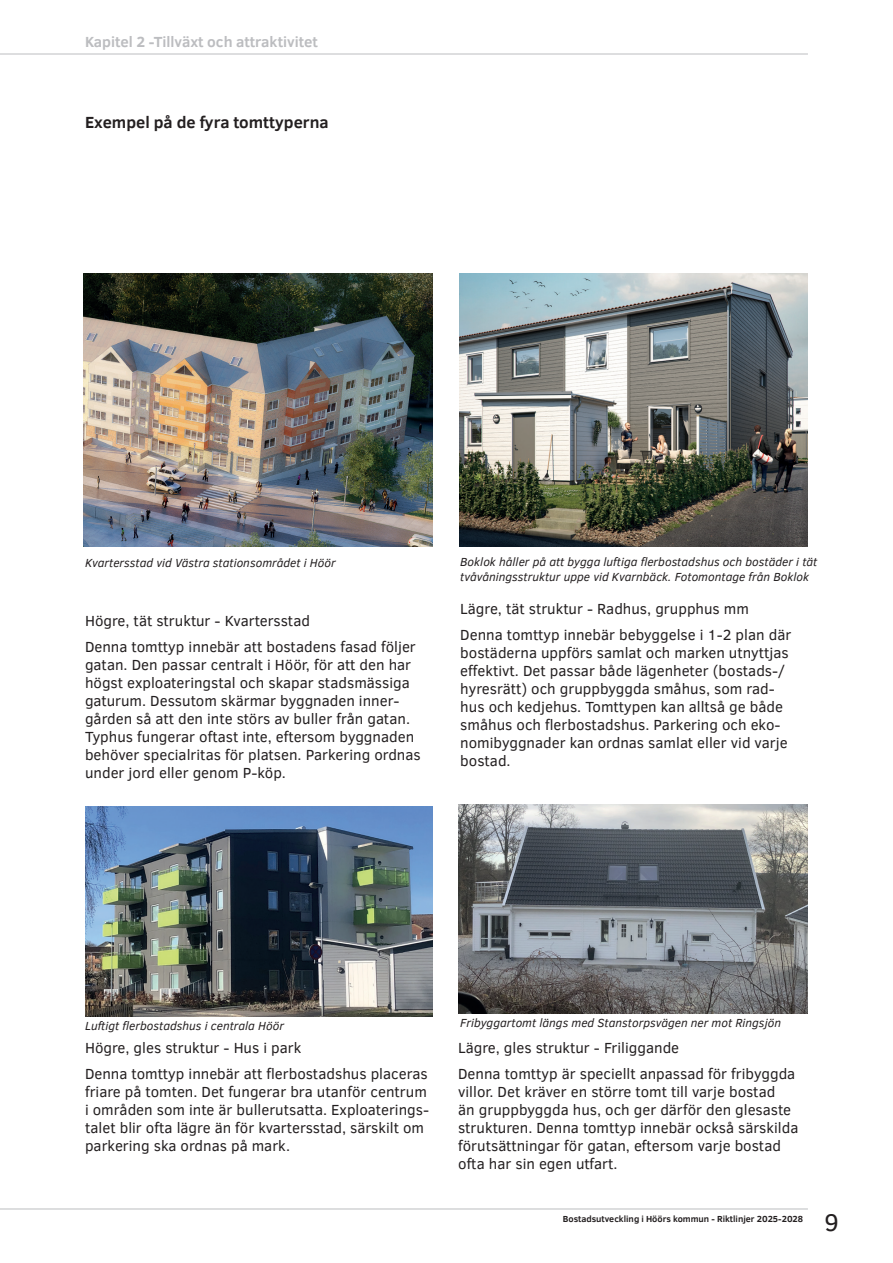
<style>
.page{position:relative;width:893px;height:1263px;background:#fff}
.page>*{position:absolute;margin:0;border:0;box-sizing:border-box;transform-origin:0 0}
.t1{font:24.75px "Clear Sans";color:#231f20}
.t2{font:700 16.5px "Clear Sans";color:#231f20}
.t3{font:15px/18px "Clear Sans";color:#231f20}
.t4{font:700 15px "Clear Sans";color:#bcbdc0}
.t5{font:italic 12px/14.4px "Clear Sans";color:#231f20}
.t6{font:700 9px "Clear Sans";color:#231f20}
</style>
<div class="page">
<hr style="left:0;top:54px;width:808px;height:1px;background:#bcbdc0">
<hr style="left:0;top:1208px;width:808px;height:1px;background:#bcbdc0">
<img style="left:459px;top:273px;width:349px;height:273px">
<img style="left:85px;top:806px;width:348px;height:210px">
<img style="left:458px;top:805px;width:350px;height:208px">
<img style="left:84px;top:273px;width:349px;height:273px">
<p class="t4" style="left:85px;top:31px;width:234px">Kapitel 2 -Tillväxt och attraktivitet</p>
<p class="t2" style="left:85px;top:110px;width:245px">Exempel på de fyra tomttyperna</p>
<p class="t5" style="left:85px;top:555px;width:252px">Kvartersstad vid Västra stationsområdet i Höör</p>
<p class="t3" style="left:85px;top:607px;width:332px;line-height:26.5px">Högre, tät struktur - Kvartersstad<br>Denna tomttyp innebär att bostadens fasad följer</p>
<p class="t3" style="left:85px;top:656px;width:337px">gatan. Den passar centralt i Höör, för att den har högst exploateringstal och skapar stadsmässiga gaturum. Dessutom skärmar byggnaden inner&shy;gården så att den inte störs av buller från gatan.<br>Typhus fungerar oftast inte, eftersom byggnaden behöver specialritas för platsen. Parkering ordnas under jord eller genom P-köp.</p>
<p class="t5" style="left:460px;top:555px;width:359px">Boklok håller på att bygga luftiga flerbostadshus och bostäder i tät tvåvåningsstruktur uppe vid Kvarnbäck. Fotomontage från Boklok</p>
<p class="t3" style="left:460px;top:595px;width:332px;line-height:26.5px">Lägre, tät struktur - Radhus, grupphus mm<br>Denna tomttyp innebär bebyggelse i 1-2 plan där</p>
<p class="t3" style="left:460px;top:644px;width:330px">bostäderna uppförs samlat och marken utnyttjas effektivt. Det passar både lägenheter (bostads-/ hyresrätt) och gruppbyggda småhus, som rad&shy;hus och kedjehus. Tomttypen kan alltså ge både småhus och flerbostadshus. Parkering och eko&shy;nomibyggnader kan ordnas samlat eller vid varje bostad.</p>
<p class="t5" style="left:85px;top:1018px;width:200px">Luftigt flerbostadshus i centrala Höör</p>
<p class="t5" style="left:460px;top:1016px;width:322px">Fribyggartomt längs med Stanstorpsvägen ner mot Ringsjön</p>
<p class="t3" style="left:85px;top:1034px;width:344px;line-height:26.5px">Högre, gles struktur - Hus i park<br>Denna tomttyp innebär att flerbostadshus placeras</p>
<p class="t3" style="left:85px;top:1083px;width:346px">friare på tomten. Det fungerar bra utanför centrum i områden som inte är bullerutsatta. Exploaterings&shy;talet blir ofta lägre än för kvartersstad, särskilt om parkering ska ordnas på mark.</p>
<p class="t3" style="left:458px;top:1034px;width:339px;line-height:26.5px">Lägre, gles struktur - Friliggande<br>Denna tomttyp är speciellt anpassad för fribyggda</p>
<p class="t3" style="left:458px;top:1083px;width:342px">villor. Det kräver en större tomt till varje bostad<br>än gruppbyggda hus, och ger därför den glesaste strukturen. Denna tomttyp innebär också särskilda förutsättningar för gatan, eftersom varje bostad ofta har sin egen utfart.</p>
<p class="t6" style="left:563px;top:1212px;width:242px">Bostadsutveckling i Höörs kommun - Riktlinjer 2025-2028</p>
<h1 class="t1" style="left:825px;top:1206px;width:16px">9</h1>
</div>
